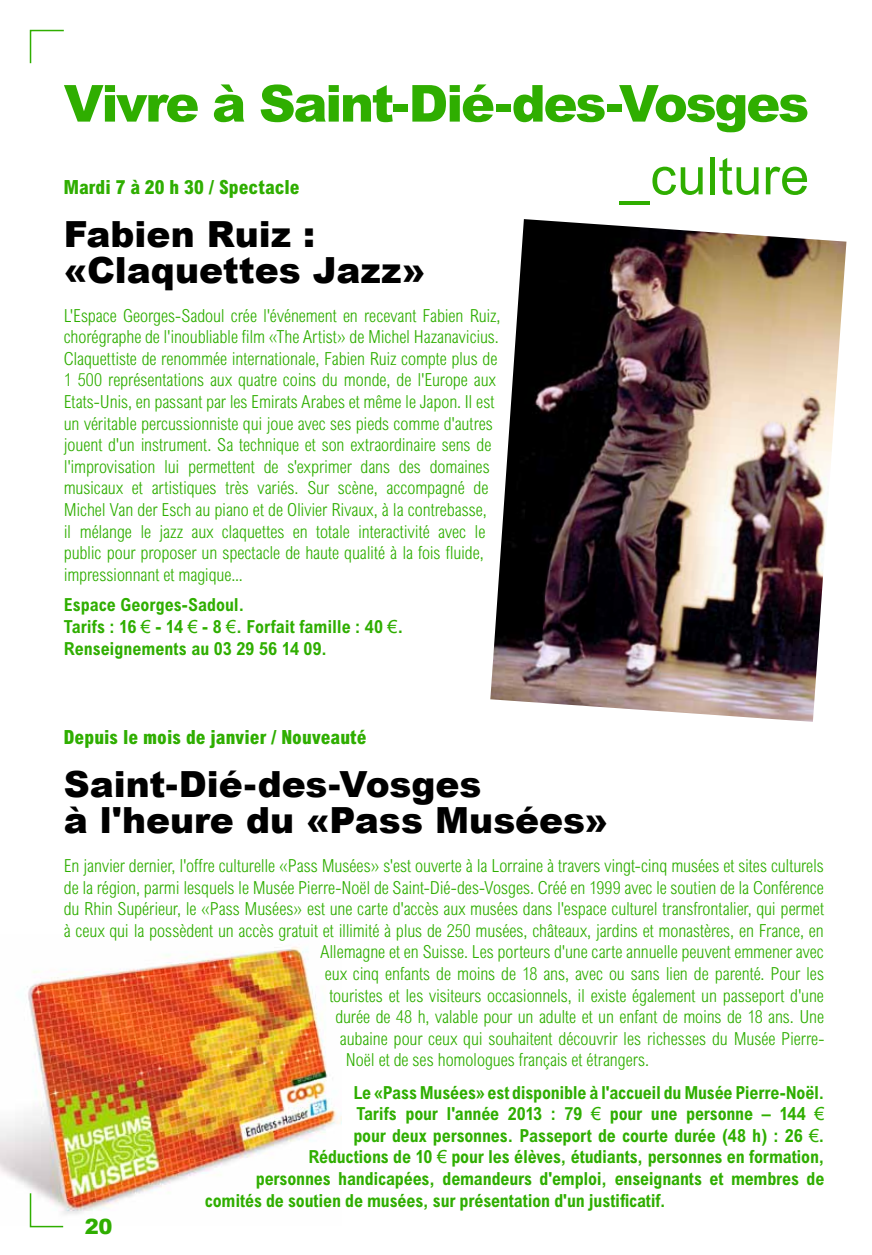
<style>
.page{position:relative;width:872px;height:1255px;background:#fff}
.page>*{position:absolute;margin:0;border:0;box-sizing:border-box;transform-origin:0 0}
.t1{font:52.2px "Arial";letter-spacing:.005em;color:#2fae00}
.t2{font:900 51px "Arial";letter-spacing:-.045em;color:#2fae00}
.t3{font:900 36px/36px "Arial";color:#000}
.t4{font:900 21px "Arial";color:#2fae00}
.t5{font:800 condensed 19.5px "Arial";letter-spacing:.005em;color:#2fae00}
.t6{font:300 condensed 18px/21.6px "Arial";letter-spacing:-.005em;color:#2fae00}
.t7{font:700 condensed 18px/21.6px "Arial";letter-spacing:-.01em;color:#2fae00}
.s1{font-weight:400;font-stretch:normal}
</style>
<div class="page">
<img style="left:0;top:934px;width:342px;height:281px">
<svg style="left:29px;top:1191px;width:36px;height:36px"></svg>
<svg style="left:29px;top:29px;width:35px;height:35px"></svg>
<img style="left:490px;top:219px;width:356px;height:502px">
<h2 class="t2" style="left:64px;top:75px;width:747px">Vivre à Saint-Dié-des-Vosges</h2>
<p class="t5" style="left:64px;top:175px;width:237px">Mardi 7 à 20 h 30 / Spectacle</p>
<h3 class="t3" style="left:64px;top:216px;width:363px">Fabien Ruiz : «Claquettes Jazz»</h3>
<p class="t6" style="left:64px;top:304px;width:438px">L'Espace Georges-Sadoul crée l'événement en recevant Fabien Ruiz, chorégraphe de l'inoubliable film «The Artist» de Michel Hazanavicius.<br>Claquettiste de renommée internationale, Fabien Ruiz compte plus de 1 500 représentations aux quatre coins du monde, de l'Europe aux Etats-Unis, en passant par les Emirats Arabes et même le Japon. Il est un véritable percussionniste qui joue avec ses pieds comme d'autres jouent d'un instrument. Sa technique et son extraordinaire sens de l'improvisation lui permettent de s'exprimer dans des domaines musicaux et artistiques très variés. Sur scène, accompagné de Michel Van der Esch au piano et de Olivier Rivaux, à la contrebasse,<br>il mélange le jazz aux claquettes en totale interactivité avec le public pour proposer un spectacle de haute qualité à la fois fluide, impressionnant et magique...</p>
<p class="t7" style="left:64px;top:594px;width:341px">Espace Georges-Sadoul.<br>Tarifs : 16 <span class="s1">€</span> - 14 <span class="s1">€</span> - 8 <span class="s1">€</span>. Forfait famille : 40 <span class="s1">€</span>.<br>Renseignements au 03 29 56 14 09.</p>
<h1 class="t1" style="left:620px;top:142px;width:190px">_culture</h1>
<p class="t5" style="left:64px;top:725px;width:304px">Depuis le mois de janvier / Nouveauté</p>
<h3 class="t3" style="left:64px;top:766px;width:546px">Saint-Dié-des-Vosges<br>à l'heure du «Pass Musées»</h3>
<p class="t6" style="left:64px;top:854px;width:761px">En janvier dernier, l'offre culturelle «Pass Musées» s'est ouverte à la Lorraine à travers vingt-cinq musées et sites culturels</p>
<p class="t6" style="left:64px;top:876px;width:761px">de la région, parmi lesquels le Musée Pierre-Noël de Saint-Dié-des-Vosges. Créé en 1999 avec le soutien de la Conférence</p>
<p class="t6" style="left:64px;top:898px;width:761px">du Rhin Supérieur, le «Pass Musées» est une carte d'accès aux musées dans l'espace culturel transfrontalier, qui permet</p>
<p class="t6" style="left:64px;top:919px;width:761px">à ceux qui la possèdent un accès gratuit et illimité à plus de 250 musées, châteaux, jardins et monastères, en France, en</p>
<p class="t6" style="left:320px;top:941px;width:505px">Allemagne et en Suisse. Les porteurs d'une carte annuelle peuvent emmener avec</p>
<p class="t6" style="left:325px;top:962px;width:500px">eux cinq enfants de moins de 18 ans, avec ou sans lien de parenté. Pour les</p>
<p class="t6" style="left:329px;top:984px;width:496px">touristes et les visiteurs occasionnels, il existe également un passeport d'une</p>
<p class="t6" style="left:335px;top:1006px;width:490px">durée de 48 h, valable pour un adulte et un enfant de moins de 18 ans. Une</p>
<p class="t6" style="left:340px;top:1027px;width:486px">aubaine pour ceux qui souhaitent découvrir les richesses du Musée Pierre-</p>
<p class="t6" style="left:346px;top:1049px;width:304px">Noël et de ses homologues français et étrangers.</p>
<p class="t7" style="left:353px;top:1081px;width:472px">Le «Pass Musées» est disponible à l'accueil du Musée Pierre-Noël.</p>
<p class="t7" style="left:356px;top:1102px;width:470px">Tarifs pour l'année 2013 : 79 <span class="s1">€</span> pour une personne – 144 <span class="s1">€</span></p>
<p class="t7" style="left:353px;top:1124px;width:473px">pour deux personnes. Passeport de courte durée (48 h) : 26 <span class="s1">€</span>.</p>
<p class="t7" style="left:308px;top:1146px;width:517px">Réductions de 10 <span class="s1">€</span> pour les élèves, étudiants, personnes en formation,</p>
<p class="t7" style="left:256px;top:1167px;width:570px">personnes handicapées, demandeurs d'emploi, enseignants et membres de</p>
<p class="t7" style="left:205px;top:1189px;width:462px">comités de soutien de musées, sur présentation d'un justificatif.</p>
<p class="t4" style="left:85px;top:1214px;width:29px">20</p>
</div>
